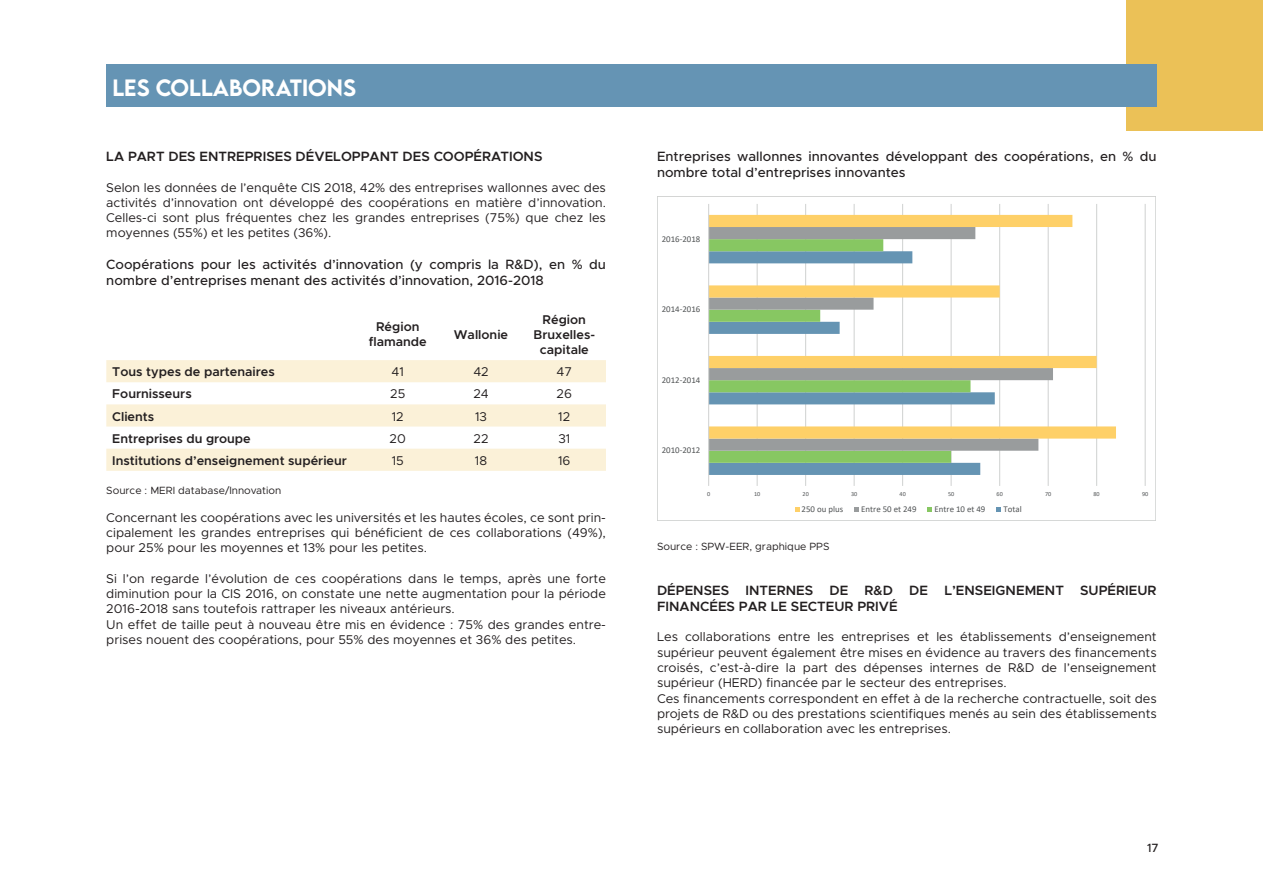
<style>
.page{position:relative;width:1263px;height:893px;background:#fff}
.page>*{position:absolute;margin:0;border:0;box-sizing:border-box;transform-origin:0 0}
.t1{font:500 21px "LEMONMILK";color:#fff}
.t2{font:500 13.5px/16.2px "Metropolis";color:#231f20}
.t3{font:600 13.5px/16.2px "Metropolis";color:#231f20}
.t4{font:12.75px/15.3px "Metropolis";color:#231f20;text-align:justify}
.t5{font:600 12.75px/15.3px "Metropolis";color:#231f20;text-align:center}
.t6{font:500 12px "Metropolis";color:#231f20}
.t7{font:10.5px "Metropolis";color:#231f20}
.t8{font:8.85px "Calibri";color:#515455}
.t9{font:6.15px "Calibri";color:#515455}
</style>
<div class="page">
<div style="left:1127px;top:0;width:136px;height:130px;background:#ebc157"></div>
<div style="left:106px;top:64px;width:1051px;height:42px;background:#6594b4"></div>
<svg style="left:106px;top:360px;width:500px;height:111px;fill:#fbf1d8"></svg>
<hr style="left:757px;top:204px;width:1px;height:282px;background:#cfd1d0">
<hr style="left:805px;top:204px;width:1px;height:282px;background:#cfd1d0">
<hr style="left:854px;top:204px;width:1px;height:282px;background:#cfd1d0">
<hr style="left:902px;top:204px;width:1px;height:282px;background:#cfd1d0">
<hr style="left:951px;top:204px;width:1px;height:282px;background:#cfd1d0">
<hr style="left:999px;top:204px;width:1px;height:282px;background:#cfd1d0">
<hr style="left:1048px;top:204px;width:1px;height:282px;background:#cfd1d0">
<hr style="left:1096px;top:204px;width:1px;height:282px;background:#cfd1d0">
<hr style="left:1145px;top:204px;width:1px;height:282px;background:#cfd1d0">
<div style="left:709px;top:462px;width:272px;height:13px;background:#6594b3"></div>
<svg style="left:709px;top:451px;width:261px;height:12px;background:#90cb6f"></svg>
<svg style="left:709px;top:439px;width:340px;height:12px;background:#9da0a1"></svg>
<svg style="left:709px;top:215px;width:407px;height:224px"></svg>
<hr style="left:708px;top:204px;width:1px;height:282px;background:#cfd1d0">
<svg style="left:795px;top:507px;width:4px;height:5px"></svg>
<svg style="left:854px;top:507px;width:5px;height:5px"></svg>
<svg style="left:927px;top:507px;width:5px;height:5px"></svg>
<svg style="left:996px;top:507px;width:5px;height:5px"></svg>
<div style="left:657px;top:196px;width:499px;height:325px;border:1px solid #cfd1d0"></div>
<h1 class="t1" style="left:112px;top:74px;width:245px">LES COLLABORATIONS</h1>
<p class="t3" style="left:106px;top:148px;width:438px">LA PART DES ENTREPRISES DÉVELOPPANT DES COOPÉRATIONS</p>
<p class="t4" style="left:106px;top:180px;width:501px">Selon les données de l’enquête CIS 2018, 42% des entreprises wallonnes avec des activités d’innovation ont développé des coopérations en matière d’innovation.<br>Celles-ci sont plus fréquentes chez les grandes entreprises (75%) que chez les moyennes (55%) et les petites (36%).</p>
<p class="t2" style="left:106px;top:256px;width:501px">Coopérations pour les activités d’innovation (y compris la R&amp;D), en % du nombre d’entreprises menant des activités d’innovation, 2016-2018</p>
<p class="t5" style="left:369px;top:319px;width:60px">Région flamande</p>
<p class="t5" style="left:454px;top:327px;width:56px">Wallonie</p>
<p class="t5" style="left:533px;top:311px;width:63px">Région<br>Bruxelles&shy;capitale</p>
<p class="t5" style="left:112px;top:364px;width:164px">Tous types de partenaires</p>
<p class="t4" style="left:392px;top:364px;width:14px">41</p>
<p class="t4" style="left:473px;top:364px;width:17px">42</p>
<p class="t4" style="left:556px;top:364px;width:17px">47</p>
<p class="t5" style="left:112px;top:386px;width:81px">Fournisseurs</p>
<p class="t4" style="left:390px;top:386px;width:17px">25</p>
<p class="t4" style="left:473px;top:386px;width:17px">24</p>
<p class="t4" style="left:557px;top:386px;width:17px">26</p>
<p class="t5" style="left:112px;top:408px;width:43px">Clients</p>
<p class="t4" style="left:392px;top:408px;width:14px">12</p>
<p class="t4" style="left:475px;top:408px;width:13px">13</p>
<p class="t4" style="left:558px;top:408px;width:14px">12</p>
<p class="t5" style="left:112px;top:431px;width:140px">Entreprises du groupe</p>
<p class="t4" style="left:390px;top:431px;width:18px">20</p>
<p class="t4" style="left:473px;top:431px;width:17px">22</p>
<p class="t4" style="left:558px;top:431px;width:13px">31</p>
<p class="t5" style="left:112px;top:453px;width:236px">Institutions d’enseignement supérieur</p>
<p class="t4" style="left:392px;top:453px;width:14px">15</p>
<p class="t4" style="left:475px;top:453px;width:14px">18</p>
<p class="t4" style="left:558px;top:453px;width:14px">16</p>
<p class="t7" style="left:106px;top:483px;width:176px">Source : MERI database/Innovation</p>
<p class="t4" style="left:106px;top:509px;width:501px">Concernant les coopérations avec les universités et les hautes écoles, ce sont prin&shy;cipalement les grandes entreprises qui bénéficient de ces collaborations (49%), pour 25% pour les moyennes et 13% pour les petites.</p>
<p class="t4" style="left:106px;top:571px;width:501px;text-align:left">Si l’on regarde l’évolution de ces coopérations dans le temps, après une forte diminution pour la CIS 2016, on constate une nette augmentation pour la période 2016-2018 sans toutefois rattraper les niveaux antérieurs.<br>Un effet de taille peut à nouveau être mis en évidence : 75% des grandes entre&shy;prises nouent des coopérations, pour 55% des moyennes et 36% des petites.</p>
<p class="t2" style="left:657px;top:148px;width:501px">Entreprises wallonnes innovantes développant des coopérations, en % du nombre total d’entreprises innovantes</p>
<p class="t8" style="left:662px;top:233px;width:40px">2016-2018</p>
<p class="t8" style="left:662px;top:303px;width:40px">2014-2016</p>
<p class="t8" style="left:662px;top:374px;width:40px">2012-2014</p>
<p class="t8" style="left:662px;top:444px;width:40px">2010-2012</p>
<p class="t9" style="left:707px;top:489px;width:5px">0</p>
<p class="t9" style="left:754px;top:489px;width:8px">10</p>
<p class="t9" style="left:802px;top:489px;width:8px">20</p>
<p class="t9" style="left:851px;top:489px;width:8px">30</p>
<p class="t9" style="left:899px;top:489px;width:8px">40</p>
<p class="t9" style="left:948px;top:489px;width:8px">50</p>
<p class="t9" style="left:996px;top:489px;width:8px">60</p>
<p class="t9" style="left:1045px;top:489px;width:8px">70</p>
<p class="t9" style="left:1093px;top:489px;width:8px">80</p>
<p class="t9" style="left:1142px;top:489px;width:8px">90</p>
<p class="t8" style="left:802px;top:503px;width:43px">250 ou plus</p>
<p class="t8" style="left:861px;top:503px;width:57px">Entre 50 et 249</p>
<p class="t8" style="left:934px;top:503px;width:52px">Entre 10 et 49</p>
<p class="t8" style="left:1003px;top:503px;width:20px">Total</p>
<p class="t7" style="left:657px;top:539px;width:174px">Source : SPW-EER, graphique PPS</p>
<p class="t3" style="left:657px;top:582px;width:501px">DÉPENSES INTERNES DE R&amp;D DE L’ENSEIGNEMENT SUPÉRIEUR<br>FINANCÉES PAR LE SECTEUR PRIVÉ</p>
<p class="t4" style="left:657px;top:629px;width:501px;text-align:left">Les collaborations entre les entreprises et les établissements d’enseignement supérieur peuvent également être mises en évidence au travers des financements croisés, c’est-à-dire la part des dépenses internes de R&amp;D de l’enseignement supérieur (HERD) financée par le secteur des entreprises.<br>Ces financements correspondent en effet à de la recherche contractuelle, soit des projets de R&amp;D ou des prestations scientifiques menés au sein des établissements supérieurs en collaboration avec les entreprises.</p>
<p class="t6" style="left:1147px;top:840px;width:13px">17</p>
</div>
